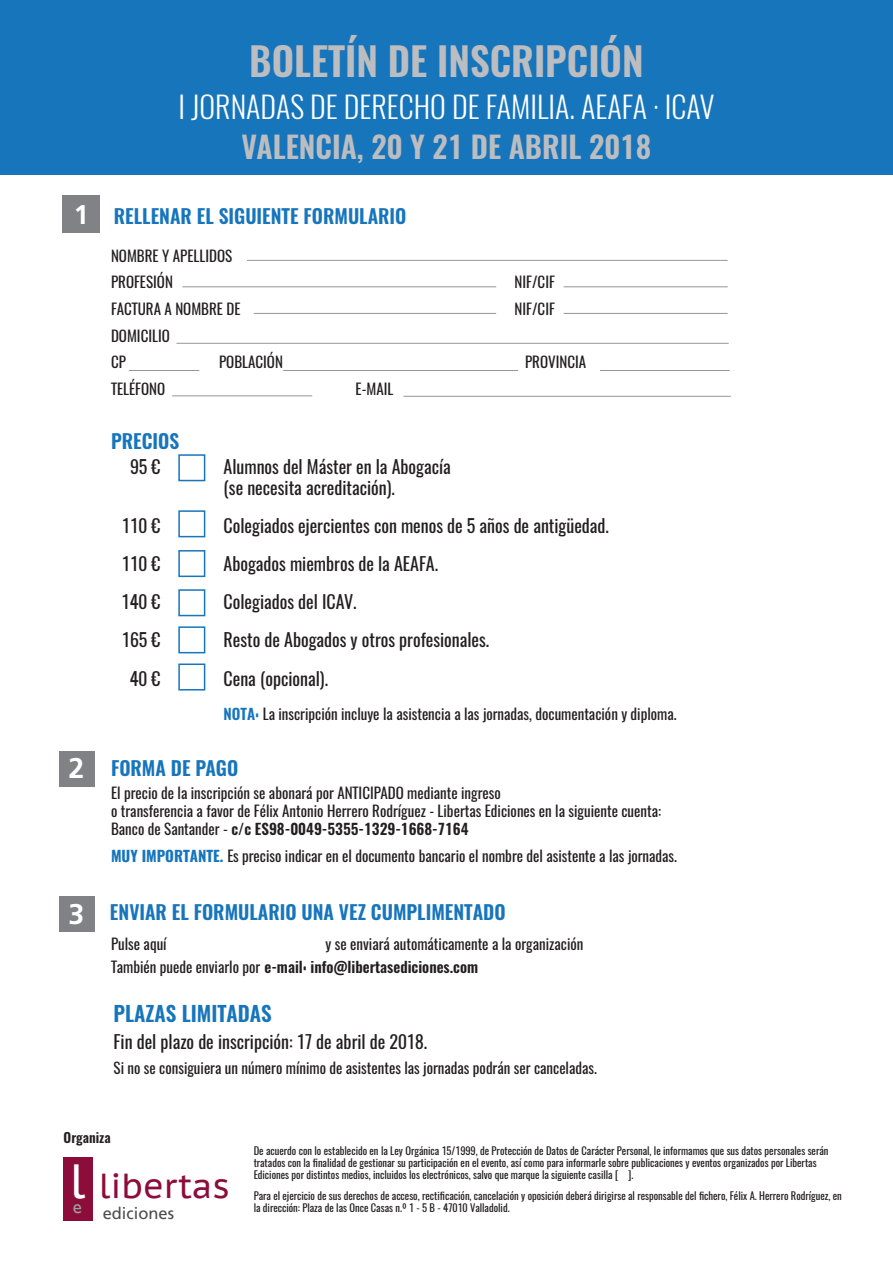
<style>
.page{position:relative;width:893px;height:1263px;background:#fff}
.page>*{position:absolute;margin:0;border:0;box-sizing:border-box;transform-origin:0 0}
.t1{font:600 39px "Oswald";color:#bcbdc0}
.t2{font:34.65px "PT Sans Caption";color:#8d0d3a}
.t3{font:300 30px "Oswald";color:#fff}
.t4{font:600 30px "Oswald";color:#bcbdc0}
.t5{font:700 27px "Frutiger LT Std";color:#fff}
.t6{font:600 21px "Oswald";color:#1775bc}
.t7{font:600 19.5px "Oswald";color:#1775bc}
.t8{font:18.9px "Gill Sans";color:#9d9fa2}
.t9{font:18px/21px "Oswald";color:#231f20}
.t10{font:16.5px "Frutiger LT Std";color:#4b4c4d}
.t11{font:15px/26.7px "Oswald";color:#231f20}
.t12{font:600 15px "Oswald";color:#1775bc}
.t13{font:600 13.5px "Oswald";color:#231f20}
.t14{font:10.5px/12px "Oswald";color:#231f20}
.s1{font-weight:600;color:#1775bc}
.s2{font-family:"Frutiger LT Std";font-weight:700;font-size:28.5px;color:#fff}
.s3{font-weight:600}
.s4{font-weight:700;color:#1775bc}
.s5{font-size:47.85px;color:#fff}
</style>
<div class="page">
<div style="left:178px;top:454px;width:27px;height:27px;border:2px solid #1775bc"></div>
<div style="left:178px;top:510px;width:27px;height:27px;border:2px solid #1775bc"></div>
<div style="left:178px;top:550px;width:27px;height:27px;border:2px solid #1775bc"></div>
<div style="left:178px;top:589px;width:27px;height:27px;border:2px solid #1775bc"></div>
<div style="left:178px;top:626px;width:27px;height:27px;border:2px solid #1775bc"></div>
<div style="left:178px;top:663px;width:27px;height:27px;border:2px solid #1775bc"></div>
<div style="left:63px;top:195px;width:37px;height:37px;background:#808285"></div>
<div style="left:0;top:0;width:893px;height:174px;background:#1775bc"></div>
<div style="left:60px;top:751px;width:35px;height:36px;background:#808285"></div>
<div style="left:60px;top:896px;width:35px;height:36px;background:#808285"></div>
<hr style="left:247px;top:260px;width:481px;height:1px;background:#939598">
<hr style="left:176px;top:343px;width:553px;height:1px;background:#939598">
<hr style="left:129px;top:370px;width:70px;height:1px;background:#939598">
<hr style="left:283px;top:370px;width:235px;height:1px;background:#939598">
<hr style="left:403px;top:396px;width:328px;height:1px;background:#939598">
<hr style="left:172px;top:395px;width:140px;height:1px;background:#939598">
<hr style="left:182px;top:286px;width:314px;height:1px;background:#939598">
<hr style="left:254px;top:313px;width:242px;height:1px;background:#939598">
<hr style="left:564px;top:286px;width:164px;height:1px;background:#939598">
<hr style="left:564px;top:313px;width:164px;height:1px;background:#939598">
<hr style="left:600px;top:370px;width:130px;height:1px;background:#939598">
<div style="left:63px;top:1157px;width:29px;height:63px;background:#8d0d3a"></div>
<h3 class="t5" style="left:74px;top:198px;width:17px">1</h3>
<h1 class="t1" style="left:249px;top:41px;width:337px">BOLETÍNDE INSCRI PCIÓN</h1>
<h3 class="t3" style="left:178px;top:80px;width:538px">I JORNADAS DE DERECHO DE FAMILIA. AEAFA · ICAV</h3>
<h3 class="t4" style="left:242px;top:131px;width:59px">VALENCIA</h3>
<h3 class="t4" style="left:357px;top:131px;width:168px">, 20 Y 21 DE ABRI</h3>
<h3 class="t4" style="left:568px;top:131px;width:85px">L 2018</h3>
<h3 class="t7" style="left:114px;top:206px;width:294px">RELLENAR EL SIGUIENTE FORMULARIO</h3>
<p class="t11" style="left:111px;top:241px;width:123px">NOMBRE Y APELLIDOS<br>PROFESIÓN</p>
<p class="t11" style="left:515px;top:267px;width:42px">NIF/CIF</p>
<p class="t11" style="left:111px;top:294px;width:131px">FACTURA A NOMBRE DE</p>
<p class="t11" style="left:515px;top:294px;width:42px">NIF/CIF</p>
<p class="t11" style="left:111px;top:321px;width:60px">DOMICILIO<br>CP</p>
<p class="t11" style="left:219px;top:348px;width:65px">POBLACIÓN</p>
<p class="t11" style="left:525px;top:348px;width:63px">PROVINCIA</p>
<p class="t11" style="left:111px;top:374px;width:56px">TELÉFONO</p>
<p class="t11" style="left:356px;top:374px;width:39px">E-MAIL</p>
<h3 class="t7" style="left:111px;top:430px;width:68px">PRECIOS</h3>
<p class="t9" style="left:130px;top:454px;width:32px">95 €</p>
<p class="t9" style="left:224px;top:454px;width:229px">Alumnos del Máster en la Abogacía (se necesita acreditación).</p>
<p class="t9" style="left:122px;top:514px;width:40px">110 €</p>
<p class="t9" style="left:224px;top:514px;width:387px">Colegiados ejercientes con menos de 5 años de antigüedad.</p>
<p class="t9" style="left:122px;top:552px;width:40px">110 €</p>
<p class="t9" style="left:224px;top:552px;width:216px">Abogados miembros de la AEAFA.</p>
<p class="t9" style="left:121px;top:590px;width:41px">140 €</p>
<p class="t9" style="left:224px;top:590px;width:134px">Colegiados del ICAV.</p>
<p class="t9" style="left:122px;top:628px;width:40px">165 €</p>
<p class="t9" style="left:224px;top:628px;width:267px">Resto de Abogados y otros profesionales.</p>
<p class="t9" style="left:130px;top:666px;width:32px">40 €</p>
<p class="t9" style="left:224px;top:666px;width:106px">Cena (opcional).</p>
<p class="t12" style="left:224px;top:706px;width:9px">NOTA</p>
<p class="t11" style="left:255px;top:699px;width:423px"><span class="s1">:</span> La inscripción incluye la asistencia a las jornadas, documentación y diploma.</p>
<h3 class="t7" style="left:69px;top:758px;width:171px"><span class="s2">2</span> FORMA DE PAGO</h3>
<p class="t11" style="left:111px;top:783px;width:551px;line-height:18px">El precio de la inscripción se abonará por ANTICIPADO mediante ingreso<br>o transferencia a favor de Félix Antonio Herrero Rodríguez - Libertas Ediciones en la siguiente cuenta:<br>Banco de Santander - <span class="s3">C/C ES98-0049-5355-1329-1668-7164</span></p>
<p class="t11" style="left:111px;top:841px;width:567px"><span class="s4">MUY IMPORTANTE.</span> Es preciso indicar en el documento bancario el nombre del asistente a las jornadas.</p>
<h3 class="t7" style="left:69px;top:901px;width:438px"><span class="s2">3</span> ENVIAR EL FORMULARIO UNA VEZ CUMPLIMENTADO</h3>
<p class="t11" style="left:111px;top:929px;width:57px">Pulse aquí</p>
<p class="t11" style="left:111px;top:931px;width:474px;line-height:22.5px;text-indent:214px">y se enviará automáticamente a la organización<br>También puede enviarlo por <span class="s3">E-MAIL: INFO@LIBERTASEDICIONES.COM</span></p>
<h3 class="t6" style="left:114px;top:1002px;width:158px">PLAZAS LIMITADAS</h3>
<p class="t9" style="left:114px;top:1029px;width:315px">Fin del plazo de inscripción: 17 de abril de 2018.</p>
<p class="t11" style="left:114px;top:1053px;width:485px">Si no se consiguiera un número mínimo de asistentes las jornadas podrán ser canceladas.</p>
<p class="t13" style="left:64px;top:1131px;width:49px">ORGANIZA</p>
<h2 class="t2" style="left:69px;top:1163px;width:162px"><span class="s5">l</span> libertas</h2>
<p class="t10" style="left:103px;top:1204px;width:73px">ediciones</p>
<p class="t8" style="left:73px;top:1196px;width:11px">e</p>
<p class="t14" style="left:254px;top:1144px;width:576px">De acuerdo con lo establecido en la Ley Orgánica 15/1999, de Protección de Datos de Carácter Personal, le informamos que sus datos personales serán tratados con la finalidad de gestionar su participación en el evento, así como para informarle sobre publicaciones y eventos organizados por Libertas<br>Ediciones por distintos medios, incluidos los electrónicos, salvo que marque la siguiente casilla [ ].</p>
<p class="t14" style="left:254px;top:1188px;width:590px">Para el ejercicio de sus derechos de acceso, rectificación, cancelación y oposición deberá dirigirse al responsable del fichero, Félix A. Herrero Rodríguez, en la dirección: Plaza de las Once Casas n.º 1 - 5 B - 47010 Valladolid.</p>
</div>
